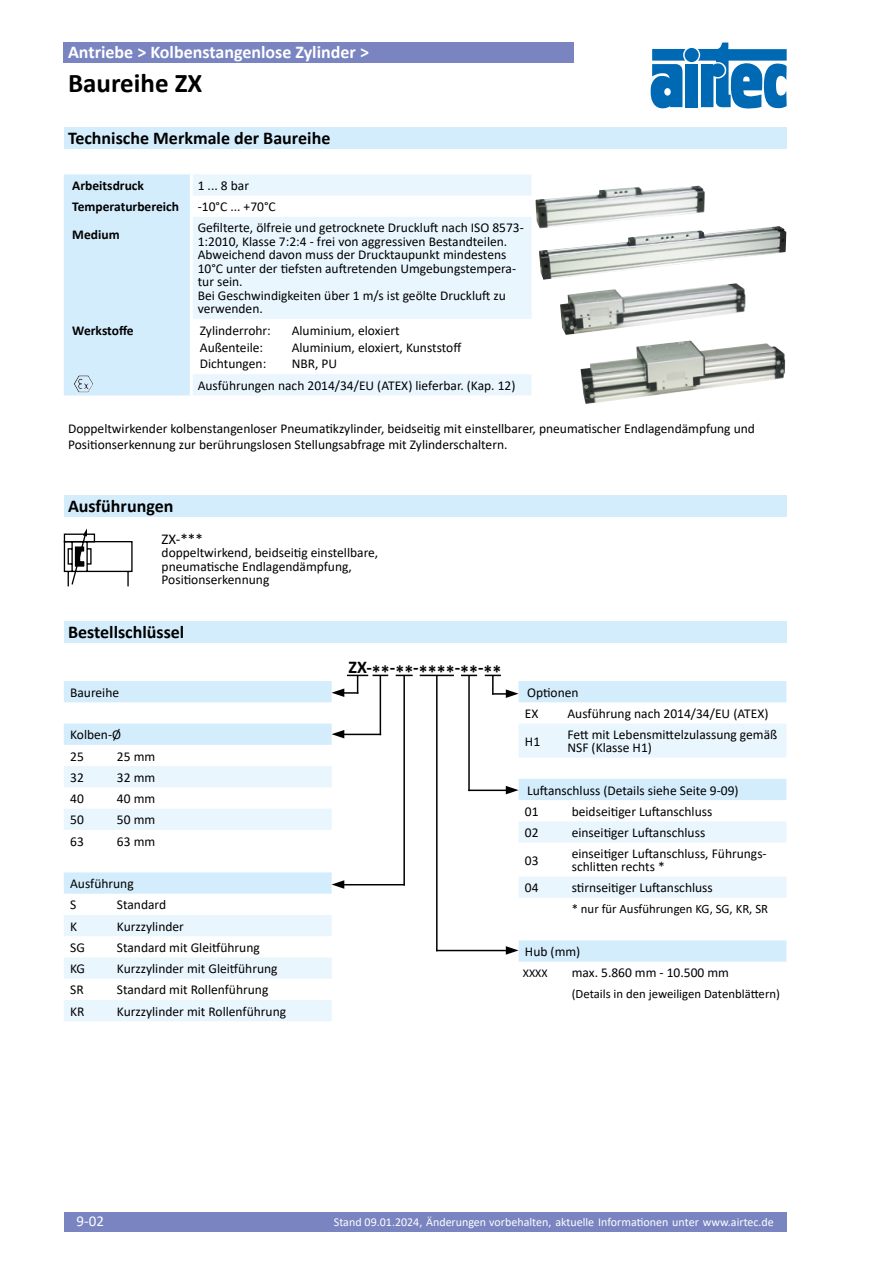
<style>
.page{position:relative;width:893px;height:1263px;background:#fff}
.page>*{position:absolute;margin:0;border:0;box-sizing:border-box;transform-origin:0 0}
.t1{font:700 27px "Calibri";color:#000}
.t2{font:700 18px "Calibri";color:#000}
.t3{font:700 18px "Calibri";color:#fff}
.t4{font:15px "Calibri";color:#000}
.t5{font:15px "Calibri";color:#fff}
.t6{font:13.5px/13.5px "Calibri";color:#000}
.t7{font:700 13.5px "Calibri";color:#000}
.t8{font:12.75px "Calibri";color:#000}
.t9{font:12px "Calibri";color:#fff}
.t10{font:12px "Calibri";color:#000}
</style>
<div class="page">
<div style="left:685px;top:48px;width:14px;height:14px;background:#0069b4;border-radius:50%"></div>
<div style="left:686px;top:64px;width:12px;height:43px;background:#0069b4"></div>
<svg style="left:651px;top:49px;width:35px;height:60px"></svg>
<svg style="left:698px;top:43px;width:89px;height:66px"></svg>
<div style="left:64px;top:1212px;width:723px;height:19px;background:#7984c1"></div>
<div style="left:64px;top:43px;width:510px;height:20px;background:#7984c1"></div>
<img style="left:535px;top:186px;width:170px;height:41px">
<div style="left:64px;top:495px;width:723px;height:22px;background:#d4edfc"></div>
<div style="left:64px;top:621px;width:723px;height:22px;background:#d4edfc"></div>
<hr style="left:420px;top:675px;width:34px;height:1px;background:#000">
<hr style="left:403px;top:675px;width:2px;height:210px;background:#000">
<hr style="left:492px;top:693px;width:20px;height:2px;background:#000">
<svg style="left:506px;top:689px;width:13px;height:9px"></svg>
<svg style="left:64px;top:528px;width:69px;height:58px"></svg>
<hr style="left:468px;top:675px;width:2px;height:116px;background:#000">
<hr style="left:436px;top:950px;width:76px;height:1px;background:#000">
<svg style="left:506px;top:946px;width:13px;height:9px"></svg>
<svg style="left:332px;top:675px;width:56px;height:22px"></svg>
<hr style="left:339px;top:734px;width:42px;height:1px;background:#000">
<svg style="left:332px;top:730px;width:12px;height:8px"></svg>
<div style="left:64px;top:128px;width:723px;height:21px;background:#d4edfc"></div>
<svg style="left:64px;top:681px;width:268px;height:64px;fill:#d4edfc"></svg>
<svg style="left:64px;top:766px;width:268px;height:255px"></svg>
<svg style="left:519px;top:681px;width:267px;height:281px"></svg>
<svg style="left:519px;top:723px;width:267px;height:175px"></svg>
<svg style="left:461px;top:675px;width:16px;height:1px"></svg>
<hr style="left:436px;top:675px;width:2px;height:276px;background:#000">
<div style="left:64px;top:174px;width:126px;height:221px;background:#d4edfc"></div>
<svg style="left:193px;top:174px;width:338px;height:221px;fill:#eaf6fe"></svg>
<img style="left:74px;top:375px;width:19px;height:17px">
<svg style="left:396px;top:675px;width:17px;height:1px"></svg>
<hr style="left:380px;top:675px;width:1px;height:60px;background:#000">
<hr style="left:339px;top:884px;width:66px;height:1px;background:#000">
<svg style="left:332px;top:880px;width:12px;height:9px"></svg>
<img style="left:539px;top:226px;width:247px;height:54px">
<img style="left:560px;top:283px;width:186px;height:52px">
<img style="left:581px;top:341px;width:204px;height:63px">
<hr style="left:492px;top:675px;width:2px;height:20px;background:#000">
<svg style="left:485px;top:675px;width:16px;height:1px"></svg>
<hr style="left:468px;top:789px;width:44px;height:2px;background:#000">
<svg style="left:506px;top:786px;width:13px;height:8px"></svg>
<h2 class="t3" style="left:68px;top:40px;width:302px">Antriebe &gt; Kolbenstangenlose Zylinder &gt;</h2>
<h1 class="t1" style="left:68px;top:64px;width:136px">Baureihe ZX</h1>
<h2 class="t2" style="left:68px;top:125px;width:264px">Technische Merkmale der Baureihe</h2>
<p class="t7" style="left:72px;top:176px;width:73px">Arbeitsdruck</p>
<p class="t6" style="left:198px;top:178px;width:53px">1 ... 8 bar</p>
<p class="t7" style="left:72px;top:197px;width:108px">Temperaturbereich</p>
<p class="t6" style="left:198px;top:200px;width:80px">-10°C ... +70°C</p>
<p class="t7" style="left:72px;top:225px;width:49px">Medium</p>
<p class="t6" style="left:198px;top:221px;width:328px">Gefilterte, ölfreie und getrocknete Druckluft nach ISO 8573- 1:2010, Klasse 7:2:4 - frei von aggressiven Bestandteilen.<br>Abweichend davon muss der Drucktaupunkt mindestens 10°C unter der tiefsten auftretenden Umgebungstempera&shy;tur sein.<br>Bei Geschwindigkeiten über 1 m/s ist geölte Druckluft zu verwenden.</p>
<p class="t7" style="left:72px;top:321px;width:63px">Werkstoffe</p>
<p class="t6" style="left:200px;top:322px;width:73px;line-height:16.2px">Zylinderrohr:<br>Außenteile:<br>Dichtungen:</p>
<p class="t6" style="left:292px;top:322px;width:171px;line-height:16.2px">Aluminium, eloxiert<br>Aluminium, eloxiert, Kunststoff<br>NBR, PU</p>
<p class="t6" style="left:198px;top:378px;width:319px">Ausführungen nach 2014/34/EU (ATEX) lieferbar. (Kap. 12)</p>
<p class="t6" style="left:68px;top:420px;width:688px;line-height:16.2px">Doppeltwirkender kolbenstangenloser Pneumatikzylinder, beidseitig mit einstellbarer, pneumatischer Endlagendämpfung und<br>Positionserkennung zur berührungslosen Stellungsabfrage mit Zylinderschaltern.</p>
<h2 class="t2" style="left:68px;top:493px;width:107px">Ausführungen</h2>
<p class="t4" style="left:162px;top:528px;width:43px">ZX-***</p>
<p class="t6" style="left:162px;top:546px;width:218px">doppeltwirkend, beidseitig einstellbare, pneumatische Endlagendämpfung,<br>Positionserkennung</p>
<h2 class="t2" style="left:68px;top:619px;width:118px">Bestellschlüssel</h2>
<p class="t6" style="left:70px;top:685px;width:51px">Baureihe</p>
<p class="t6" style="left:70px;top:724px;width:52px;line-height:21.3px">Kolben-Ø<br>25</p>
<p class="t6" style="left:117px;top:749px;width:40px">25 mm</p>
<p class="t6" style="left:70px;top:770px;width:15px">32</p>
<p class="t6" style="left:117px;top:770px;width:40px">32 mm</p>
<p class="t6" style="left:70px;top:791px;width:15px">40</p>
<p class="t6" style="left:117px;top:791px;width:40px">40 mm</p>
<p class="t6" style="left:70px;top:813px;width:15px">50</p>
<p class="t6" style="left:117px;top:813px;width:40px">50 mm</p>
<p class="t6" style="left:70px;top:834px;width:15px">63</p>
<p class="t6" style="left:117px;top:834px;width:40px">63 mm</p>
<p class="t6" style="left:70px;top:873px;width:65px;line-height:21.3px">Ausführung<br>S</p>
<p class="t6" style="left:117px;top:898px;width:51px">Standard</p>
<p class="t6" style="left:70px;top:919px;width:9px">K</p>
<p class="t6" style="left:117px;top:919px;width:69px">Kurzzylinder</p>
<p class="t6" style="left:70px;top:940px;width:16px">SG</p>
<p class="t6" style="left:117px;top:940px;width:144px">Standard mit Gleitführung</p>
<p class="t6" style="left:70px;top:961px;width:17px">KG</p>
<p class="t6" style="left:117px;top:961px;width:162px">Kurzzylinder mit Gleitführung</p>
<p class="t6" style="left:70px;top:983px;width:15px">SR</p>
<p class="t6" style="left:117px;top:983px;width:153px">Standard mit Rollenführung</p>
<p class="t6" style="left:70px;top:1004px;width:16px">KR</p>
<p class="t6" style="left:117px;top:1004px;width:171px">Kurzzylinder mit Rollenführung</p>
<h2 class="t2" style="left:348px;top:659px;width:155px">ZX-**-**-****-**-**</h2>
<p class="t6" style="left:525px;top:681px;width:55px;line-height:21.3px">Optionen<br>EX</p>
<p class="t6" style="left:567px;top:706px;width:202px">Ausführung nach 2014/34/EU (ATEX)</p>
<p class="t6" style="left:525px;top:734px;width:17px">H1</p>
<p class="t6" style="left:567px;top:727px;width:211px">Fett mit Lebensmittelzulassung gemäß<br>NSF (Klasse H1)</p>
<p class="t6" style="left:525px;top:779px;width:215px;line-height:21.3px">Luftanschluss (Details siehe Seite 9-09)<br>01</p>
<p class="t6" style="left:572px;top:804px;width:142px">beidseitiger Luftanschluss</p>
<p class="t6" style="left:525px;top:825px;width:15px">02</p>
<p class="t6" style="left:572px;top:825px;width:135px">einseitiger Luftanschluss</p>
<p class="t6" style="left:525px;top:853px;width:15px">03</p>
<p class="t6" style="left:572px;top:846px;width:197px">einseitiger Luftanschluss, Führungs&shy;schlitten rechts *</p>
<p class="t6" style="left:525px;top:881px;width:15px">04</p>
<p class="t6" style="left:572px;top:881px;width:143px">stirnseitiger Luftanschluss</p>
<p class="t8" style="left:572px;top:900px;width:198px">* nur für Ausführungen KG, SG, KR, SR</p>
<p class="t6" style="left:525px;top:944px;width:57px">Hub (mm)</p>
<p class="t10" style="left:523px;top:964px;width:26px">XXXX</p>
<p class="t6" style="left:572px;top:966px;width:159px">max. 5.860 mm - 10.500 mm</p>
<p class="t8" style="left:572px;top:985px;width:210px">(Details in den jeweiligen Datenblättern)</p>
<p class="t5" style="left:77px;top:1211px;width:29px">9-02</p>
<p class="t9" style="left:334px;top:1214px;width:441px">Stand 09.01.2024, Änderungen vorbehalten, aktuelle Informationen unter www.airtec.de</p>
</div>
